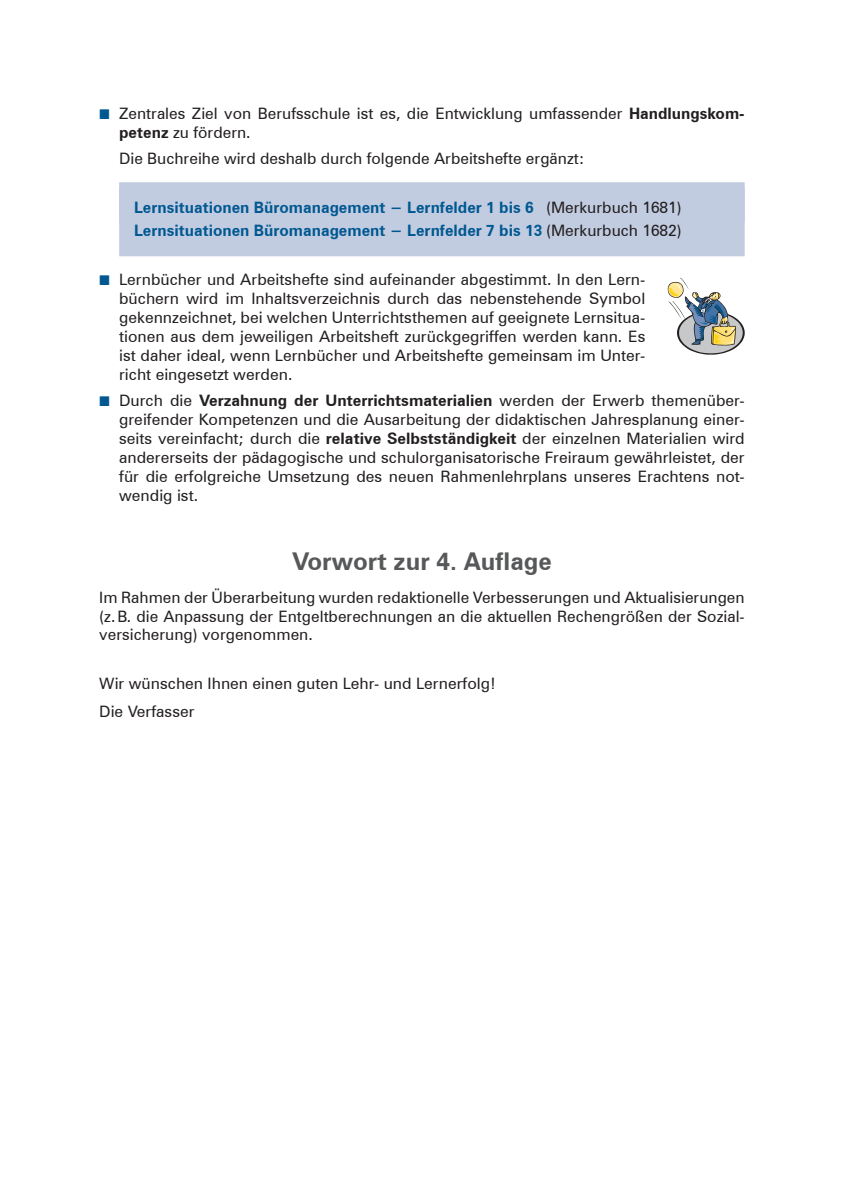
<style>
.page{position:relative;width:844px;height:1191px;background:#fff}
.page>*{position:absolute;margin:0;border:0;box-sizing:border-box;transform-origin:0 0}
.Vorwort{font:700 24.5px "Zurich BT";color:#57585a}
.Fließtext{font:15.75px/18.9px "Zurich BT";color:#231f20;text-align:justify}
.Einzug_Kästchen{font:700 15.75px "Zurich BT";color:#015891}
.Einzug_Kästchen-2{font:15.75px "Zurich BT";color:#231f20}
.s1{font-family:"Uni Math";font-size:14px;color:#015891}
.s2{font-weight:700}
.s3{font-weight:400;color:#231f20}
</style>
<div class="page">
<div style="left:119px;top:182px;width:625px;height:40px;background:#c2cce1"></div>
<div style="left:119px;top:188px;width:625px;height:68px;background:#c2cce1"></div>
<svg style="left:667px;top:278px;width:77px;height:76px"></svg>
<p class="Fließtext" style="left:119px;top:103px;width:627px;text-indent:-20px"><span class="s1">■</span> Zentrales Ziel von Berufsschule ist es, die Entwicklung umfassender <span class="s2">Handlungskom&shy;petenz</span> zu fördern.</p>
<p class="Einzug_Kästchen-2" style="left:119px;top:149px;width:467px">Die Buchreihe wird deshalb durch folgende Arbeitshefte ergänzt:</p>
<p class="Einzug_Kästchen" style="left:134px;top:197px;width:549px">Lernsituationen Büromanagement − Lernfelder 1 bis 6 <span class="s3">(Merkurbuch 1681)</span></p>
<p class="Einzug_Kästchen" style="left:134px;top:221px;width:549px">Lernsituationen Büromanagement − Lernfelder 7 bis 13 <span class="s3">(Merkurbuch 1682)</span></p>
<p class="Fließtext" style="left:119px;top:270px;width:527px;text-indent:-20px"><span class="s1">■</span> Lernbücher und Arbeitshefte sind aufeinander abgestimmt. In den Lern&shy;büchern wird im Inhaltsverzeichnis durch das nebenstehende Symbol gekennzeichnet, bei welchen Unterrichtsthemen auf geeignete Lernsitua&shy;tionen aus dem jeweiligen Arbeitsheft zurückgegriffen werden kann. Es ist daher ideal, wenn Lernbücher und Arbeitshefte gemeinsam im Unter&shy;richt eingesetzt werden.</p>
<p class="Fließtext" style="left:119px;top:391px;width:627px;text-indent:-20px"><span class="s1">■</span> Durch die <span class="s2">Verzahnung der Unterrichtsmaterialien</span> werden der Erwerb themenüber&shy;greifender Kompetenzen und die Ausarbeitung der didaktischen Jahresplanung einer&shy;seits vereinfacht; durch die <span class="s2">relative Selbstständigkeit</span> der einzelnen Materialien wird andererseits der pädagogische und schulorganisatorische Freiraum gewährleistet, der für die erfolgreiche Umsetzung des neuen Rahmenlehrplans unseres Erachtens not&shy;wendig ist.</p>
<p class="Vorwort" style="left:292px;top:546px;width:261px">Vorwort zur 4. Auflage</p>
<p class="Fließtext" style="left:99px;top:588px;width:646px">Im Rahmen der Überarbeitung wurden redaktionelle Verbesserungen und Aktualisierungen (z.B. die Anpassung der Entgeltberechnungen an die aktuellen Rechengrößen der Sozial&shy;versicherung) vorgenommen.</p>
<p class="Fließtext" style="left:99px;top:673px;width:398px">Wir wünschen Ihnen einen guten Lehr- und Lernerfolg!</p>
<p class="Fließtext" style="left:99px;top:702px;width:97px">Die Verfasser</p>
</div>
